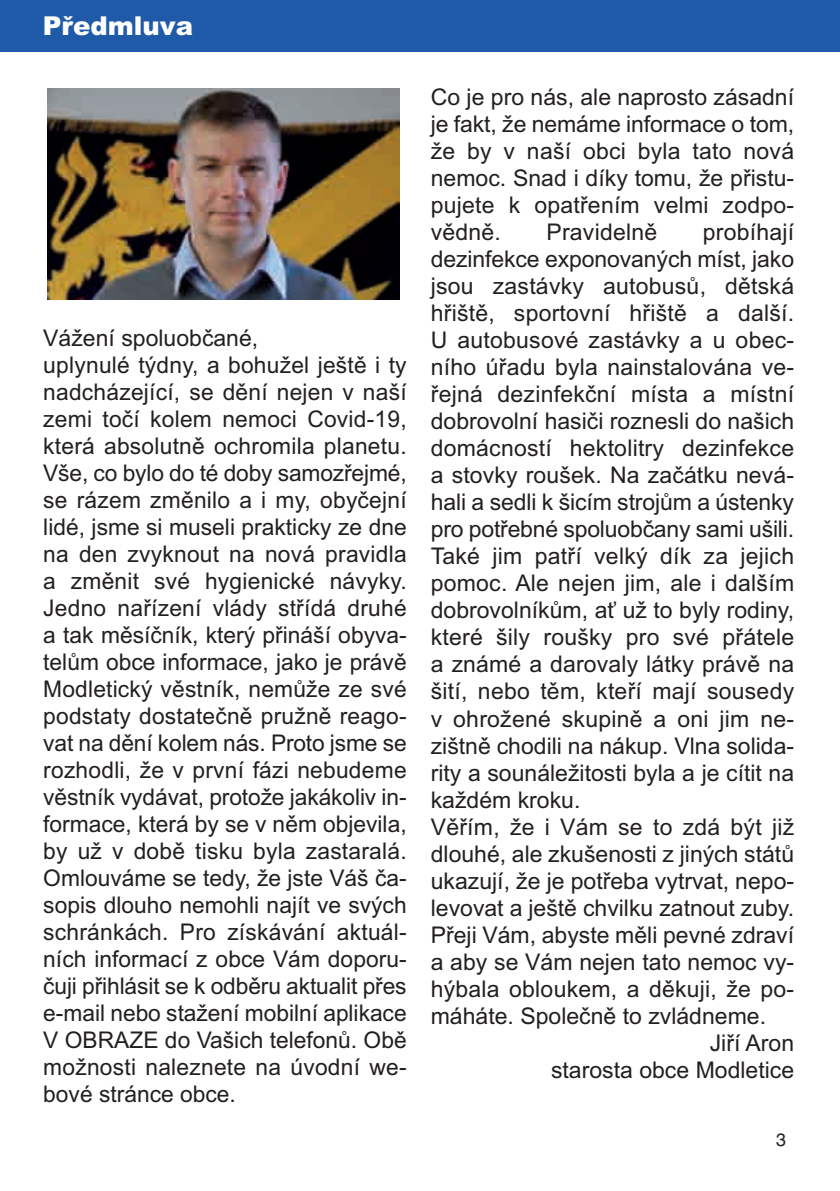
<style>
.page{position:relative;width:840px;height:1191px;background:#fff}
.page>*{position:absolute;margin:0;border:0;box-sizing:border-box;transform-origin:0 0}
.t1{font:900 26px "Arial";color:#fff}
.t2{font:23px/27px "Arial";color:#231f20}
.t3{font:18px "Helvetica";color:#231f20}
</style>
<div class="page">
<div style="left:0;top:0;width:839px;height:51px;background:#1f5aa9"></div>
<img style="left:47px;top:88px;width:352px;height:211px">
<p class="t1" style="left:43px;top:11px;width:152px">Předmluva</p>
<p class="t2" style="left:43px;top:327px;width:365px">Vážení spoluobčané,<br>uplynulé týdny, a bohužel ještě i ty nadcházející, se dění nejen v naší zemi točí kolem nemoci Covid-19, která absolutně ochromila planetu.<br>Vše, co bylo do té doby samozřejmé, se rázem změnilo a i my, obyčejní lidé, jsme si museli prakticky ze dne na den zvyknout na nová pravidla a změnit své hygienické návyky.<br>Jedno nařízení vlády střídá druhé a tak měsíčník, který přináší obyva&shy;telům obce informace, jako je právě Modletický věstník, nemůže ze své podstaty dostatečně pružně reago&shy;vat na dění kolem nás. Proto jsme se rozhodli, že v první fázi nebudeme věstník vydávat, protože jakákoliv in&shy;formace, která by se v něm objevila, by už v době tisku byla zastaralá.<br>Omlouváme se tedy, že jste Váš ča&shy;sopis dlouho nemohli najít ve svých schránkách. Pro získávání aktuál&shy;ních informací z obce Vám doporu&shy;čuji přihlásit se k odběru aktualit přes e-mail nebo stažení mobilní aplikace V OBRAZE do Vašich telefonů. Obě možnosti naleznete na úvodní we&shy;bové stránce obce.</p>
<p class="t2" style="left:430px;top:86px;width:365px;text-align:justify">Co je pro nás, ale naprosto zásadní je fakt, že nemáme informace o tom, že by v naší obci byla tato nová nemoc. Snad i díky tomu, že přistu&shy;pujete k opatřením velmi zodpo&shy;vědně.</p>
<p class="t2" style="left:546px;top:221px;width:112px">Pravidelně</p>
<p class="t2" style="left:702px;top:221px;width:93px">probíhají</p>
<p class="t2" style="left:430px;top:248px;width:364px">dezinfekce exponovaných míst, jako</p>
<p class="t2" style="left:430px;top:275px;width:365px">jsou zastávky autobusů, dětská</p>
<p class="t2" style="left:430px;top:302px;width:365px">hřiště, sportovní hřiště a další.</p>
<p class="t2" style="left:430px;top:329px;width:364px">U autobusové zastávky a u obec-</p>
<p class="t2" style="left:430px;top:356px;width:364px">ního úřadu byla nainstalována ve-</p>
<p class="t2" style="left:430px;top:383px;width:365px">řejná dezinfekční místa a místní</p>
<p class="t2" style="left:430px;top:410px;width:364px">dobrovolní hasiči roznesli do našich</p>
<p class="t2" style="left:430px;top:437px;width:365px">domácností hektolitry dezinfekce</p>
<p class="t2" style="left:430px;top:464px;width:364px">a stovky roušek. Na začátku nevá-</p>
<p class="t2" style="left:430px;top:491px;width:364px">hali a sedli k šicím strojům a ústenky</p>
<p class="t2" style="left:430px;top:518px;width:364px">pro potřebné spoluobčany sami ušili.</p>
<p class="t2" style="left:430px;top:545px;width:365px">Také jim patří velký dík za jejich</p>
<p class="t2" style="left:430px;top:572px;width:364px">pomoc. Ale nejen jim, ale i dalším</p>
<p class="t2" style="left:430px;top:599px;width:365px">dobrovolníkům, ať už to byly rodiny,</p>
<p class="t2" style="left:430px;top:626px;width:365px">které šily roušky pro své přátele</p>
<p class="t2" style="left:430px;top:653px;width:364px">a známé a darovaly látky právě na</p>
<p class="t2" style="left:430px;top:680px;width:365px">šití, nebo těm, kteří mají sousedy</p>
<p class="t2" style="left:430px;top:707px;width:364px">v ohrožené skupině a oni jim ne-</p>
<p class="t2" style="left:430px;top:734px;width:364px">zištně chodili na nákup. Vlna solida-</p>
<p class="t2" style="left:430px;top:761px;width:365px">rity a sounáležitosti byla a je cítit na</p>
<p class="t2" style="left:430px;top:788px;width:151px">každém kroku.</p>
<p class="t2" style="left:430px;top:815px;width:365px">Věřím, že i Vám se to zdá být již</p>
<p class="t2" style="left:430px;top:842px;width:365px">dlouhé, ale zkušenosti z jiných států</p>
<p class="t2" style="left:430px;top:869px;width:365px">ukazují, že je potřeba vytrvat, nepo-</p>
<p class="t2" style="left:430px;top:896px;width:365px">levovat a ještě chvilku zatnout zuby.</p>
<p class="t2" style="left:430px;top:923px;width:365px">Přeji Vám, abyste měli pevné zdraví</p>
<p class="t2" style="left:430px;top:950px;width:365px">a aby se Vám nejen tato nemoc vy-</p>
<p class="t2" style="left:430px;top:977px;width:364px">hýbala obloukem, a děkuji, že po-</p>
<p class="t2" style="left:430px;top:1004px;width:336px">máháte. Společně to zvládneme.</p>
<p class="t2" style="left:709px;top:1031px;width:86px">Jiří Aron</p>
<p class="t2" style="left:550px;top:1058px;width:244px">starosta obce Modletice</p>
<p class="t3" style="left:775px;top:1133px;width:12px">3</p>
</div>
